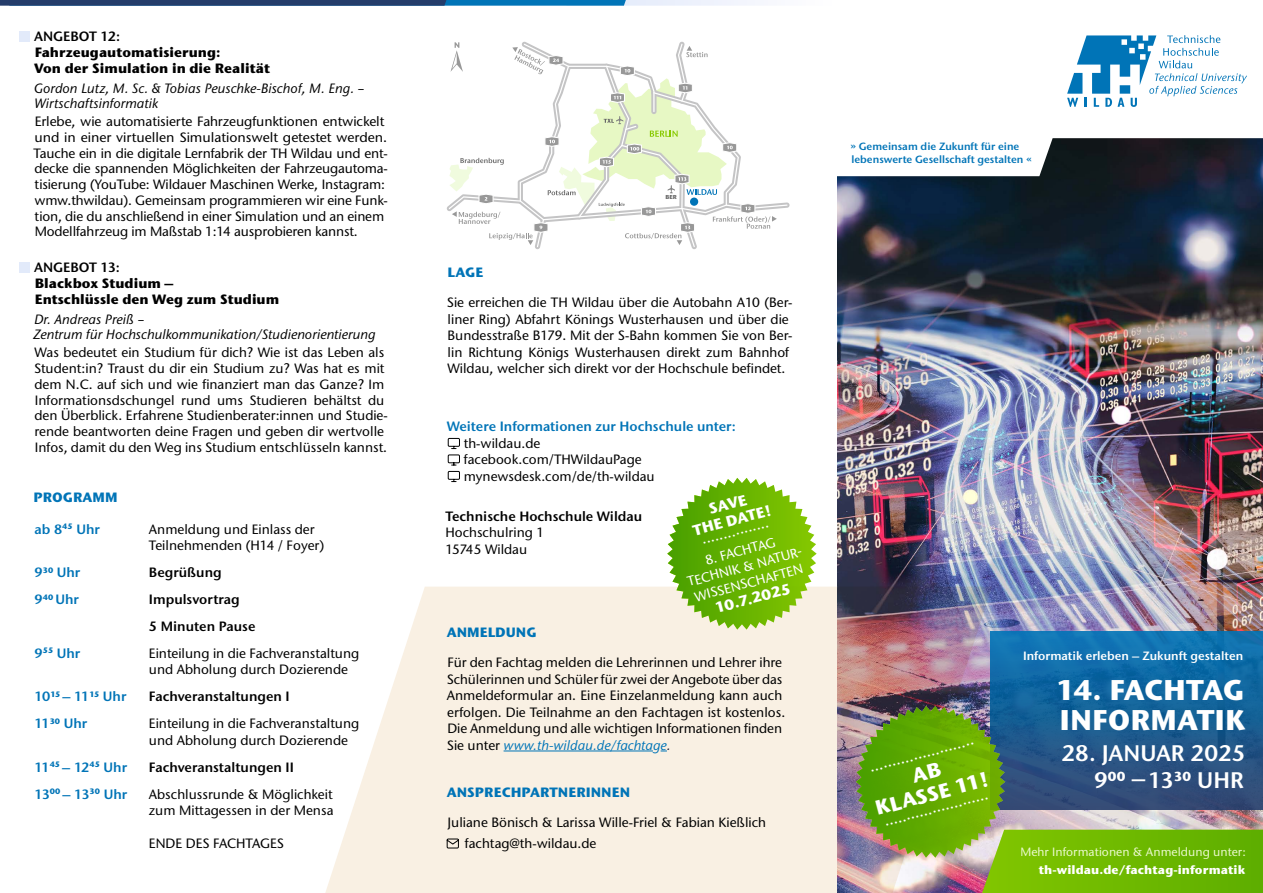
<style>
.page{position:relative;width:1263px;height:893px;background:#fff}
.page>*{position:absolute;margin:0;border:0;box-sizing:border-box;transform-origin:0 0}
.t1{font:700 28.5px/30px "Stone Sans ITC Pro";color:#fff}
.t2{font:600 22.5px/27px "Stone Sans ITC Pro";color:#fff;text-align:right}
.t3{font:700 20.25px/21.9px "Stone Sans ITC Pro";color:#fff;text-align:center}
.t4{font:500 15.6px "Stone Sans ITC Pro";color:#fff}
.t5{font:700 15px/16.5px "Stone Sans ITC Pro";color:#fff;text-align:center}
.t6{font:500 15px "Stone Sans ITC Pro";color:#fff}
.t7{font:500 13.5px/16.5px "Stone Sans ITC Pro";color:#000}
.t8{font:italic 500 13.5px/15.8px "Stone Sans ITC Pro";color:#000}
.t9{font:600 13.5px/26.8px "Stone Sans ITC Pro";color:#000}
.t10{font:600 13.5px "Stone Sans ITC Pro";color:#0074b7}
.t11{font:700 13.5px/15.8px "Stone Sans ITC Pro";color:#000}
.t12{font:700 13.5px "Stone Sans ITC Pro";color:#0074b7}
.t13{font:500 13.5px/16.5px "Stone Sans ITC Pro";color:#fff;text-align:center}
.t14{font:600 12px "Stone Sans ITC Pro";color:#fff}
.t15{font:500 12px "Stone Sans ITC Pro";letter-spacing:.005em;color:#eaf9cd}
.t16{font:700 12px "Stone Sans ITC Pro";letter-spacing:.005em;color:#fff}
.t17{font:600 10.5px/12.6px "Stone Sans ITC Pro";color:#0074b7}
.t18{font:700 5.7px "Stone Sans ITC Pro";color:#676767}
.s1{font-style:italic;color:#0074b7}
.s2{font-style:italic;color:#151935}
</style>
<div class="page">
<svg style="left:325px;top:587px;width:513px;height:306px;background:#f9f1e5"></svg>
<img style="left:838px;top:176px;width:425px;height:717px">
<svg style="left:991px;top:631px;width:272px;height:75px;background:#0f6ca8"></svg>
<svg style="left:1039px;top:138px;width:224px;height:38px;background:#1f232b"></svg>
<svg style="left:447px;top:438px;width:13px;height:44px"></svg>
<img style="left:856px;top:706px;width:407px;height:187px">
<hr style="left:504px;top:751px;width:149px;height:1px;background:#0074b7">
<svg style="left:446px;top:838px;width:13px;height:11px"></svg>
<svg style="left:446px;top:41px;width:344px;height:208px"></svg>
<div style="left:690px;top:198px;width:8px;height:8px;background:#0074b7;border-radius:50%"></div>
<svg style="left:0;top:0;width:755px;height:6px;background:#436d99"></svg>
<svg style="left:1067px;top:35px;width:180px;height:72px"></svg>
<svg style="left:667px;top:478px;width:150px;height:152px;background:#8fc642"></svg>
<div style="left:19px;top:31px;width:11px;height:11px;background:#e2eafa"></div>
<div style="left:19px;top:262px;width:11px;height:11px;background:#e2eafa"></div>
<p class="t9" style="left:34px;top:23px;width:88px">ANGEBOT 12:</p>
<p class="t11" style="left:34px;top:44px;width:237px">Fahrzeugautomatisierung:<br>Von der Simulation in die Realität</p>
<p class="t8" style="left:34px;top:80px;width:331px">Gordon Lutz, M. Sc. &amp; Tobias Peuschke-Bischof, M. Eng. –<br>Wirtschaftsinformatik</p>
<p class="t7" style="left:33px;top:113px;width:356px;line-height:15.8px">Erlebe, wie automatisierte Fahrzeugfunktionen entwickelt und in einer virtuellen Simulationswelt getestet werden.<br>Tauche ein in die digitale Lernfabrik der TH Wildau und ent&shy;decke die spannenden Möglichkeiten der Fahrzeugautoma&shy;tisierung (YouTube: Wildauer Maschinen Werke, Instagram: wmw.thwildau). Gemeinsam programmieren wir eine Funk&shy;tion, die du anschließend in einer Simulation und an einem Modellfahrzeug im Maßstab 1:14 ausprobieren kannst.</p>
<p class="t9" style="left:34px;top:254px;width:87px">ANGEBOT 13:</p>
<p class="t11" style="left:35px;top:275px;width:246px">Blackbox Studium –<br>Entschlüssle den Weg zum Studium</p>
<p class="t8" style="left:34px;top:311px;width:344px">Dr. Andreas Preiß –<br>Zentrum für Hochschulkommunikation/Studienorientierung</p>
<p class="t7" style="left:34px;top:345px;width:355px;line-height:15.8px">Was bedeutet ein Studium für dich? Wie ist das Leben als Student:in? Traust du dir ein Studium zu? Was hat es mit dem N.C. auf sich und wie finanziert man das Ganze? Im Informationsdschungel rund ums Studieren behältst du den Überblick. Erfahrene Studienberater:innen und Studie&shy;rende beantworten deine Fragen und geben dir wertvolle Infos, damit du den Weg ins Studium entschlüsseln kannst.</p>
<p class="t12" style="left:33px;top:488px;width:86px">PROGRAMM</p>
<p class="t10" style="left:35px;top:521px;width:67px">ab 8<sup>45</sup> Uhr</p>
<p class="t7" style="left:149px;top:521px;width:177px">Anmeldung und Einlass der<br>Teilnehmenden (H14 / Foyer)</p>
<p class="t10" style="left:35px;top:564px;width:47px">9<sup>30</sup> Uhr</p>
<p class="t9" style="left:149px;top:559px;width:74px">Begrüßung</p>
<p class="t10" style="left:35px;top:591px;width:46px">9<sup>40</sup> Uhr</p>
<p class="t9" style="left:149px;top:586px;width:108px">Impulsvortrag<br>5 Minuten Pause</p>
<p class="t10" style="left:35px;top:645px;width:47px">9<sup>55</sup> Uhr</p>
<p class="t7" style="left:149px;top:645px;width:212px">Einteilung in die Fachveranstaltung und Abholung durch Dozierende</p>
<p class="t10" style="left:35px;top:688px;width:94px">10<sup>15</sup> – 11<sup>15</sup> Uhr</p>
<p class="t9" style="left:149px;top:683px;width:142px">Fachveranstaltungen I</p>
<p class="t10" style="left:35px;top:715px;width:54px">11<sup>30</sup> Uhr</p>
<p class="t7" style="left:149px;top:715px;width:212px">Einteilung in die Fachveranstaltung und Abholung durch Dozierende</p>
<p class="t10" style="left:35px;top:758px;width:94px">11<sup>45</sup> – 12<sup>45</sup> Uhr</p>
<p class="t9" style="left:149px;top:754px;width:146px">Fachveranstaltungen II</p>
<p class="t10" style="left:35px;top:785px;width:94px">13<sup>00</sup> – 13<sup>30</sup> Uhr</p>
<p class="t7" style="left:149px;top:786px;width:186px">Abschlussrunde &amp; Möglichkeit zum Mittagessen in der Mensa</p>
<p class="t7" style="left:149px;top:835px;width:137px">ENDE DES FACHTAGES</p>
<p class="t18" style="left:665px;top:193px;width:13px">BER</p>
<p class="t12" style="left:447px;top:264px;width:37px">LAGE</p>
<p class="t7" style="left:447px;top:294px;width:347px">Sie erreichen die TH Wildau über die Autobahn A10 (Ber&shy;liner Ring) Abfahrt Könings Wusterhausen und über die Bundesstraße B179. Mit der S-Bahn kommen Sie von Ber&shy;lin Richtung Königs Wusterhausen direkt zum Bahnhof Wildau, welcher sich direkt vor der Hochschule befindet.</p>
<p class="t10" style="left:447px;top:418px;width:291px">Weitere Informationen zur Hochschule unter:</p>
<p class="t7" style="left:464px;top:435px;width:192px">th-wildau.de facebook.com/THWildauPage mynewsdesk.com/de/th-wildau</p>
<p class="t9" style="left:445px;top:503px;width:198px">Technische Hochschule Wildau</p>
<p class="t7" style="left:445px;top:524px;width:100px">Hochschulring 1<br>15745 Wildau</p>
<p class="t5" style="left:686px;top:507px;width:83px;rotate:-15deg">SAVE<br>THE DATE!</p>
<p class="t6" style="left:699px;top:530px;width:70px;rotate:-15deg">................</p>
<p class="t13" style="left:681px;top:558px;width:122px;rotate:-15deg">8. FACHTAG<br>TECHNIK &amp; NATUR-<br>WISSENSCHAFTEN</p>
<p class="t5" style="left:713px;top:600px;width:79px;rotate:-15deg">10.7.2025</p>
<p class="t12" style="left:447px;top:624px;width:91px">ANMELDUNG</p>
<p class="t7" style="left:447px;top:654px;width:340px">Für den Fachtag melden die Lehrerinnen und Lehrer ihre Schülerinnen und Schüler für zwei der Angebote über das Anmeldeformular an. Eine Einzelanmeldung kann auch erfolgen. Die Teilnahme an den Fachtagen ist kostenlos.<br>Die Anmeldung und alle wichtigen Informationen finden Sie unter <span class="s1">www.th-wildau.de/fachtage</span><span class="s2">.</span></p>
<p class="t12" style="left:447px;top:783px;width:185px">ANSPRECHPARTNERINNEN</p>
<p class="t7" style="left:465px;top:812px;width:303px;line-height:20.7px;text-indent:-17px">Juliane Bönisch &amp; Larissa Wille-Friel &amp; Fabian Kießlich fachtag@th-wildau.de</p>
<p class="t17" style="left:850px;top:140px;width:183px">» Gemeinsam die Zukunft für eine lebenswerte Gesellschaft gestalten «</p>
<p class="t4" style="left:867px;top:757px;width:109px;rotate:-15deg">........................</p>
<h3 class="t3" style="left:867px;top:777px;width:119px;rotate:-15deg">AB<br>KLASSE 11!</h3>
<p class="t4" style="left:881px;top:812px;width:109px;rotate:-15deg">........................</p>
<p class="t14" style="left:1023px;top:649px;width:222px">Informatik erleben – Zukunft gestalten</p>
<h1 class="t1" style="left:1056px;top:675px;width:191px">14. FACHTAG<br>INFORMATIK</h1>
<h2 class="t2" style="left:1061px;top:740px;width:185px">28. JANUAR 2025<br>9<sup>00</sup> –13<sup>30</sup> UHR</h2>
<p class="t15" style="left:1020px;top:844px;width:227px">Mehr Informationen &amp; Anmeldung unter:</p>
<p class="t16" style="left:1039px;top:862px;width:208px">th-wildau.de/fachtag-informatik</p>
</div>
